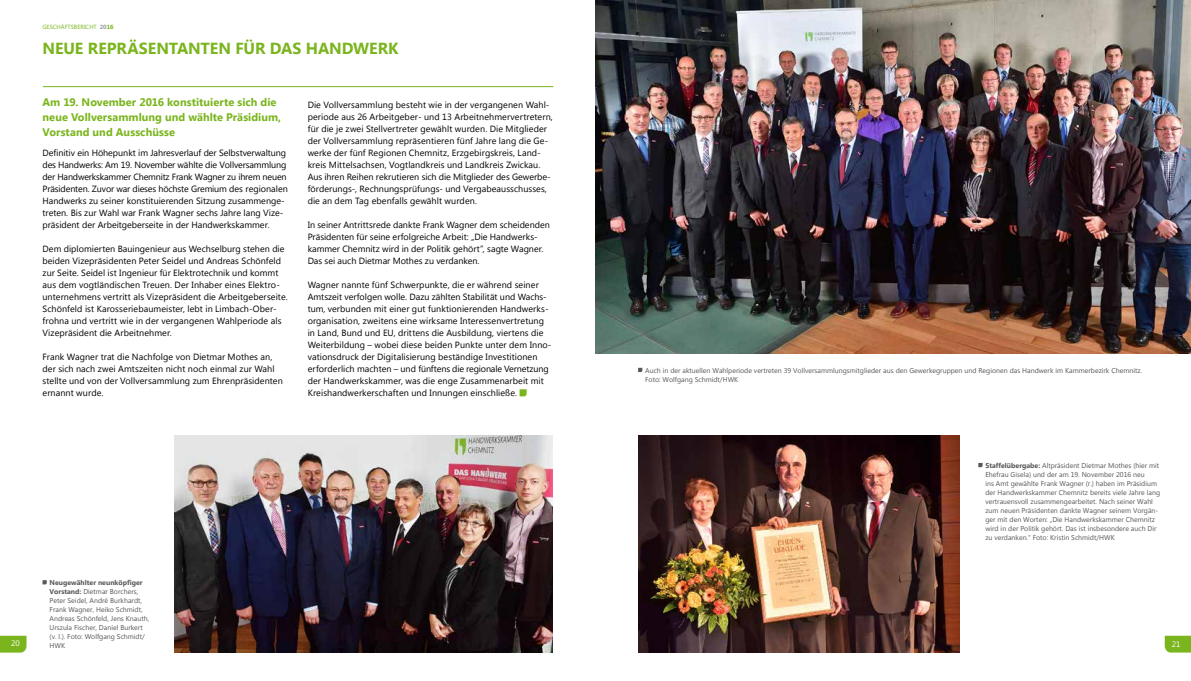
<style>
.page{position:relative;width:1191px;height:681px;background:#fff}
.page>*{position:absolute;margin:0;border:0;box-sizing:border-box;transform-origin:0 0}
.t1{font:700 16px "Lao UI";letter-spacing:-.01em;color:#7ab51d}
.t2{font:700 11px/15px "Lao UI";letter-spacing:.005em;color:#7ab51d}
.t3{font:9px/12px "Lao UI";letter-spacing:.005em;color:#000}
.t4{font:8px "Lao UI";color:#fff}
.t5{font:7px/9px "Lao UI";color:#58585a}
.t6{font:6px "Lao UI";color:#7ab51d}
.s1{font-weight:700;color:#9c9e9f}
.s2{font-weight:700}
</style>
<div class="page">
<hr style="left:43px;top:86px;width:510px;height:1px;background:#7ab51d">
<svg style="left:519px;top:389px;width:7px;height:7px"></svg>
<svg style="left:43px;top:580px;width:4px;height:4px"></svg>
<svg style="left:978px;top:463px;width:4px;height:4px"></svg>
<svg style="left:638px;top:367px;width:4px;height:5px"></svg>
<img style="left:174px;top:435px;width:379px;height:217px">
<img style="left:595px;top:0;width:596px;height:353px">
<img style="left:638px;top:435px;width:321px;height:217px">
<svg style="left:1164px;top:635px;width:27px;height:17px"></svg>
<svg style="left:0;top:635px;width:27px;height:17px"></svg>
<p class="t6" style="left:43px;top:23px;width:73px">GESCHÄFTSBERICHT <span class="s1">20</span><span class="s2">16</span></p>
<h1 class="t1" style="left:43px;top:38px;width:357px">NEUE REPRÄSENTANTEN FÜR DAS HANDWERK</h1>
<p class="t2" style="left:43px;top:94px;width:240px">Am 19. November 2016 konstituierte sich die neue Vollversammlung und wählte Präsidium,<br>Vorstand und Ausschüsse</p>
<p class="t3" style="left:43px;top:146px;width:247px">Definitiv ein Höhepunkt im Jahresverlauf der Selbstverwaltung des Handwerks: Am 19. November wählte die Vollversammlung der Handwerkskammer Chemnitz Frank Wagner zu ihrem neuen Präsidenten. Zuvor war dieses höchste Gremium des regionalen Handwerks zu seiner konstituierenden Sitzung zusammenge&shy;treten. Bis zur Wahl war Frank Wagner sechs Jahre lang Vize&shy;präsident der Arbeitgeberseite in der Handwerkskammer.</p>
<p class="t3" style="left:43px;top:242px;width:247px">Dem diplomierten Bauingenieur aus Wechselburg stehen die beiden Vizepräsidenten Peter Seidel und Andreas Schönfeld zur Seite. Seidel ist Ingenieur für Elektrotechnik und kommt aus dem vogtländischen Treuen. Der Inhaber eines Elektro&shy;unternehmens vertritt als Vizepräsident die Arbeitgeberseite.<br>Schönfeld ist Karosseriebaumeister, lebt in Limbach-Ober&shy;frohna und vertritt wie in der vergangenen Wahlperiode als Vizepräsident die Arbeitnehmer.</p>
<p class="t3" style="left:43px;top:350px;width:242px">Frank Wagner trat die Nachfolge von Dietmar Mothes an, der sich nach zwei Amtszeiten nicht noch einmal zur Wahl stellte und von der Vollversammlung zum Ehrenpräsidenten ernannt wurde.</p>
<p class="t3" style="left:308px;top:98px;width:247px">Die Vollversammlung besteht wie in der vergangenen Wahl&shy;periode aus 26 Arbeitgeber- und 13 Arbeitnehmervertretern, für die je zwei Stellvertreter gewählt wurden. Die Mitglieder der Vollversammlung repräsentieren fünf Jahre lang die Ge&shy;werke der fünf Regionen Chemnitz, Erzgebirgskreis, Land&shy;kreis Mittelsachsen, Vogtlandkreis und Landkreis Zwickau.<br>Aus ihren Reihen rekrutieren sich die Mitglieder des Gewerbe&shy;förderungs-, Rechnungsprüfungs- und Vergabeausschusses, die an dem Tag ebenfalls gewählt wurden.</p>
<p class="t3" style="left:308px;top:218px;width:244px">In seiner Antrittsrede dankte Frank Wagner dem scheidenden Präsidenten für seine erfolgreiche Arbeit: „Die Handwerks&shy;kammer Chemnitz wird in der Politik gehört”, sagte Wagner.<br>Das sei auch Dietmar Mothes zu verdanken.</p>
<p class="t3" style="left:308px;top:278px;width:245px">Wagner nannte fünf Schwerpunkte, die er während seiner Amtszeit verfolgen wolle. Dazu zählten Stabilität und Wachs&shy;tum, verbunden mit einer gut funktionierenden Handwerks&shy;organisation, zweitens eine wirksame Interessenvertretung in Land, Bund und EU, drittens die Ausbildung, viertens die Weiterbildung – wobei diese beiden Punkte unter dem Inno&shy;vationsdruck der Digitalisierung beständige Investitionen erforderlich machten – und fünftens die regionale Vernetzung der Handwerkskammer, was die enge Zusammenarbeit mit Kreishandwerkerschaften und Innungen einschließe.</p>
<p class="t5" style="left:645px;top:365px;width:498px">Auch in der aktuellen Wahlperiode vertreten 39 Vollversammlungsmitglieder aus den Gewerkegruppen und Regionen das Handwerk im Kammerbezirk Chemnitz.<br>Foto: Wolfgang Schmidt/HWK</p>
<p class="t5" style="left:985px;top:460px;width:176px"><span class="s2">Staffelübergabe:</span> Altpräsident Dietmar Mothes (hier mit Ehefrau Gisela) und der am 19. November 2016 neu<br>ins Amt gewählte Frank Wagner (r.) haben im Präsidium der Handwerkskammer Chemnitz bereits viele Jahre lang vertrauensvoll zusammengearbeitet. Nach seiner Wahl zum neuen Präsidenten dankte Wagner seinem Vorgän&shy;ger mit den Worten: „Die Handwerkskammer Chemnitz wird in der Politik gehört. Das ist insbesondere auch Dir zu verdanken.“ Foto: Kristin Schmidt/HWK</p>
<p class="t5" style="left:50px;top:577px;width:101px"><span class="s2">Neugewählter neunköpfiger<br>Vorstand:</span> Dietmar Borchers,<br>Peter Seidel, André Burkhardt,<br>Frank Wagner, Heiko Schmidt,<br>Andreas Schönfeld, Jens Knauth,<br>Urszula Fischer, Daniel Burkert (v. l.). Foto: Wolfgang Schmidt/<br>HWK</p>
<p class="t4" style="left:11px;top:637px;width:10px">20</p>
<p class="t4" style="left:1171px;top:638px;width:10px">21</p>
</div>
